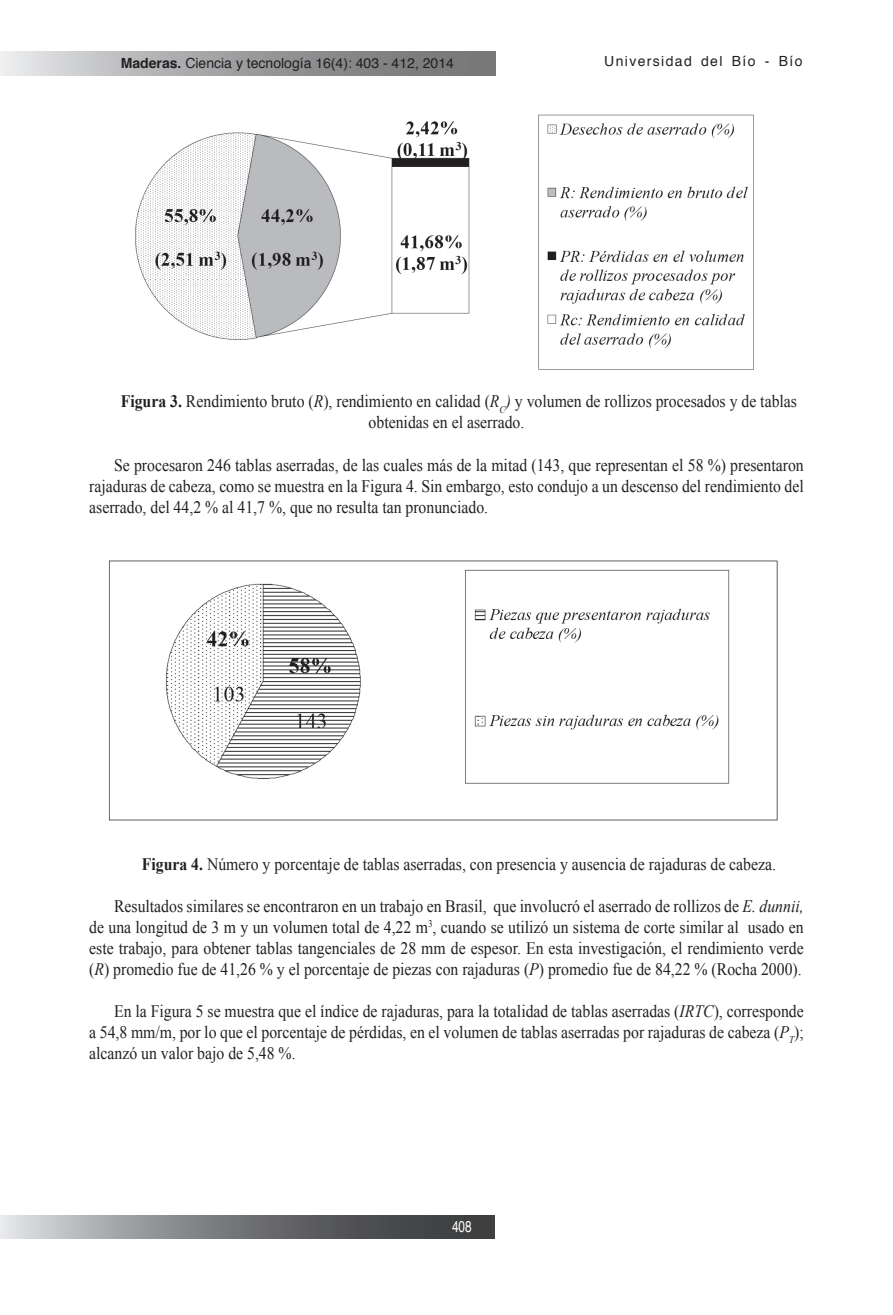
<style>
.page{position:relative;width:893px;height:1315px;background:#fff}
.page>*{position:absolute;margin:0;border:0;box-sizing:border-box;transform-origin:0 0}
.t1{font:17.5px/21px "Times New Roman";color:#231f20;text-align:justify;scale:.9 1}
.t2{font:15.75px "Helvetica";color:#fff;scale:.75 1}
.t3{font:14px "Helvetica";color:#231f20}
.t4{font:14px "Helvetica";letter-spacing:.095em;color:#231f20}
.s1{font-weight:700}
.s2{font-style:italic}
</style>
<div class="page">
<svg style="left:0;top:1215px;width:495px;height:24px;background:#7a7b7d"></svg>
<svg style="left:0;top:51px;width:495px;height:24px;background:#a2a3a4"></svg>
<img style="left:135px;top:114px;width:619px;height:256px">
<img style="left:108px;top:560px;width:670px;height:261px">
<p class="t3" style="left:121px;top:52px;width:335px"><span class="s1">Maderas.</span> Ciencia y tecnología 16(4): 403 - 412, 2014</p>
<p class="t4" style="left:604px;top:51px;width:200px">Universidad del Bío - Bío</p>
<p class="t1" style="left:369px;top:391px;width:477px;text-indent:-248px"><span class="s1">Figura 3.</span> Rendimiento bruto (<span class="s2">R</span>), rendimiento en calidad (<span class="s2">R</span><sub>C</sub><span class="s2">)</span> y volumen de rollizos procesados y de tablas obtenidas en el aserrado.</p>
<p class="t1" style="left:89px;top:454px;width:795px;text-indent:25px">Se procesaron 246 tablas aserradas, de las cuales más de la mitad (143, que representan el 58 %) presentaron rajaduras de cabeza, como se muestra en la Figura 4. Sin embargo, esto condujo a un descenso del rendimiento del aserrado, del 44,2 % al 41,7 %, que no resulta tan pronunciado.</p>
<p class="t1" style="left:142px;top:853px;width:706px"><span class="s1">Figura 4.</span> Número y porcentaje de tablas aserradas, con presencia y ausencia de rajaduras de cabeza.</p>
<p class="t1" style="left:89px;top:895px;width:795px;text-indent:25px">Resultados similares se encontraron en un trabajo en Brasil, que involucró el aserrado de rollizos de <span class="s2">E. dunnii, </span>de una longitud de 3 m y un volumen total de 4,22 m<sup>3</sup>, cuando se utilizó un sistema de corte similar al usado en este trabajo, para obtener tablas tangenciales de 28 mm de espesor. En esta investigación, el rendimiento verde (<span class="s2">R</span>) promedio fue de 41,26 % y el porcentaje de piezas con rajaduras (<span class="s2">P</span>) promedio fue de 84,22 % (Rocha 2000).</p>
<p class="t1" style="left:89px;top:1000px;width:795px;text-indent:25px">En la Figura 5 se muestra que el índice de rajaduras, para la totalidad de tablas aserradas (<span class="s2">IRTC</span>), corresponde a 54,8 mm/m, por lo que el porcentaje de pérdidas, en el volumen de tablas aserradas por rajaduras de cabeza (<span class="s2">P</span><sub>T</sub>); alcanzó un valor bajo de 5,48 %.</p>
<p class="t2" style="left:452px;top:1213px;width:28px">408</p>
</div>
